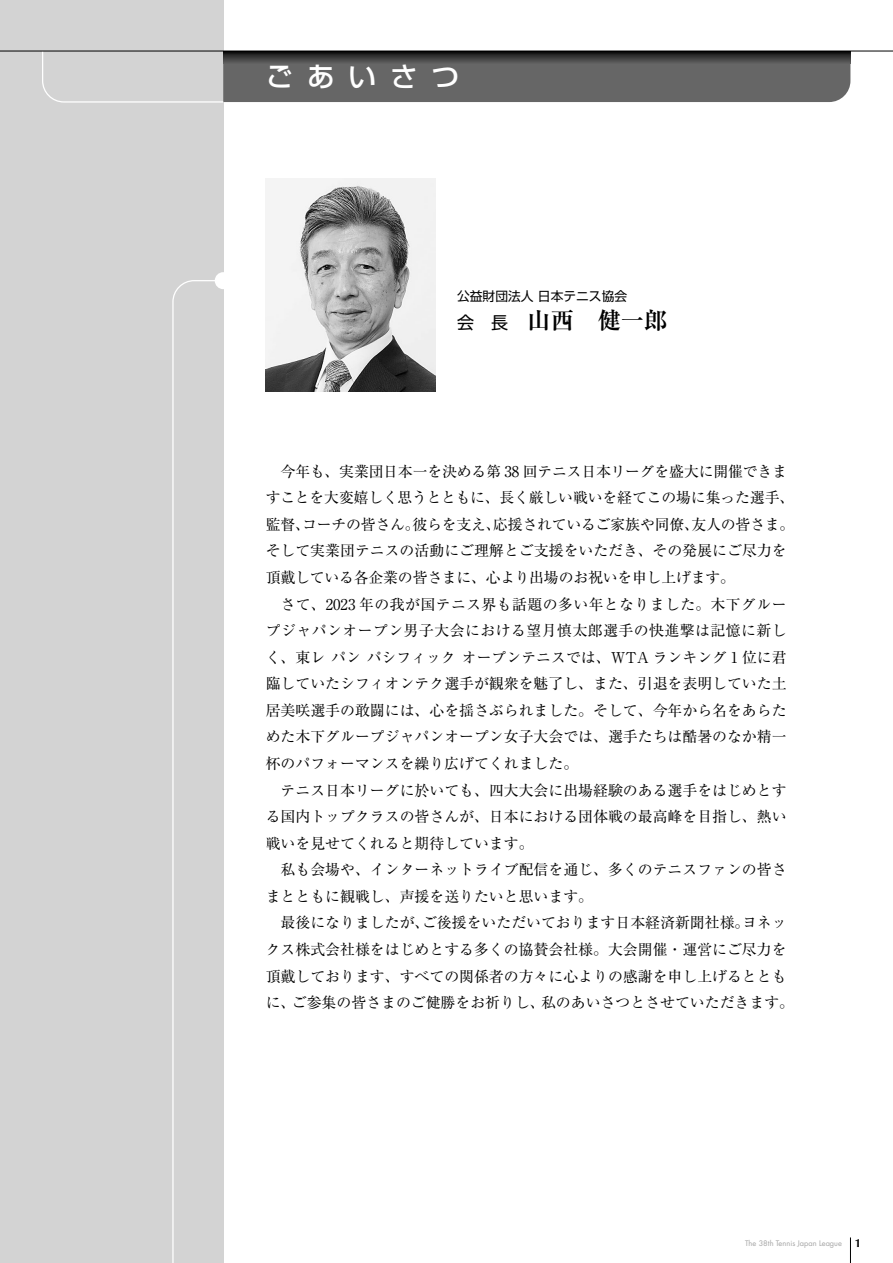
<style>
.page{position:relative;width:893px;height:1263px;background:#fff}
.page>*{position:absolute;margin:0;border:0;box-sizing:border-box;transform-origin:0 0}
.t1{font:27.6px "Shin Go Pr 6 N Medium 90 msp RKSJ H";letter-spacing:.5em;color:#fff}
.t2{font:23.4px "Ryumin Pr 6 N Bold 90 msp RKSJ H";color:#000}
.t3{font:14.85px/26.5px "Ryumin Pr 6 N Reg 90 msp RKSJ H";color:#000}
.t4{font:12.75px "Shin Go Pr 6 N Regular 90 msp RKSJ H";color:#000}
.t5{font:7.5px "Futura";color:#a4a4a4}
.s1{font-family:"Shin Go Pr 6 N Regular 90 msp RKSJ H";font-size:16.95px}
.s2{font-family:"Optima LT Std";font-weight:700;font-size:11.7px;color:#000}
</style>
<div class="page">
<div style="left:0;top:0;width:223px;height:1263px;background:#d3d3d3"></div>
<div style="left:215px;top:272px;width:17px;height:17px;background:#fff;border-radius:50%"></div>
<svg style="left:41px;top:50px;width:809px;height:53px"></svg>
<hr style="left:0;top:51px;width:893px;height:1px;background:#000">
<svg style="left:172px;top:280px;width:52px;height:983px"></svg>
<svg style="left:850px;top:1237px;width:1px;height:26px"></svg>
<img style="left:266px;top:179px;width:170px;height:212px">
<h1 class="t1" style="left:266px;top:66px;width:195px">ごあいさつ</h1>
<p class="t4" style="left:457px;top:292px;width:172px">公益財団法人 日本テニス協会</p>
<h2 class="t2" style="left:457px;top:311px;width:212px"><span class="s1">会　長</span> 山西　健一郎</h2>
<p class="t3" style="left:266px;top:460px;width:530px;text-indent:15px">今年も、実業団日本一を決める第 38 回テニス日本リーグを盛大に開催できますことを大変嬉しく思うとともに、長く厳しい戦いを経てこの場に集った選手、監督、コーチの皆さん。彼らを支え、応援されているご家族や同僚、友人の皆さま。そして実業団テニスの活動にご理解とご支援をいただき、その発展にご尽力を頂戴している各企業の皆さまに、心より出場のお祝いを申し上げます。</p>
<p class="t3" style="left:266px;top:593px;width:522px;text-align:justify;text-indent:15px">さて、2023 年の我が国テニス界も話題の多い年となりました。木下グループジャパンオープン男子大会における望月慎太郎選手の快進撃は記憶に新しく、東レ パン パシフィック オープンテニスでは、WTA ランキング 1 位に君臨していたシフィオンテク選手が観衆を魅了し、また、引退を表明していた土居美咲選手の敢闘には、心を揺さぶられました。そして、今年から名をあらためた木下グループジャパンオープン女子大会では、選手たちは酷暑のなか精一杯のパフォーマンスを繰り広げてくれました。</p>
<p class="t3" style="left:266px;top:779px;width:522px;text-align:justify;text-indent:15px">テニス日本リーグに於いても、四大大会に出場経験のある選手をはじめとする国内トップクラスの皆さんが、日本における団体戦の最高峰を目指し、熱い戦いを見せてくれると期待しています。</p>
<p class="t3" style="left:266px;top:858px;width:522px;text-indent:15px">私も会場や、インターネットライブ配信を通じ、多くのテニスファンの皆さまとともに観戦し、声援を送りたいと思います。</p>
<p class="t3" style="left:266px;top:911px;width:530px;text-align:center">最後になりましたが、ご後援をいただいております日本経済新聞社様。ヨネッ<br>クス株式会社様をはじめとする多くの協賛会社様。大会開催・運営にご尽力を頂戴しております、すべての関係者の方々に心よりの感謝を申し上げるとともに、ご参集の皆さまのご健勝をお祈りし、私のあいさつとさせていただきます。</p>
<p class="t5" style="left:745px;top:1239px;width:118px">The 38th Tennis Japan League <span class="s2">1</span></p>
</div>
